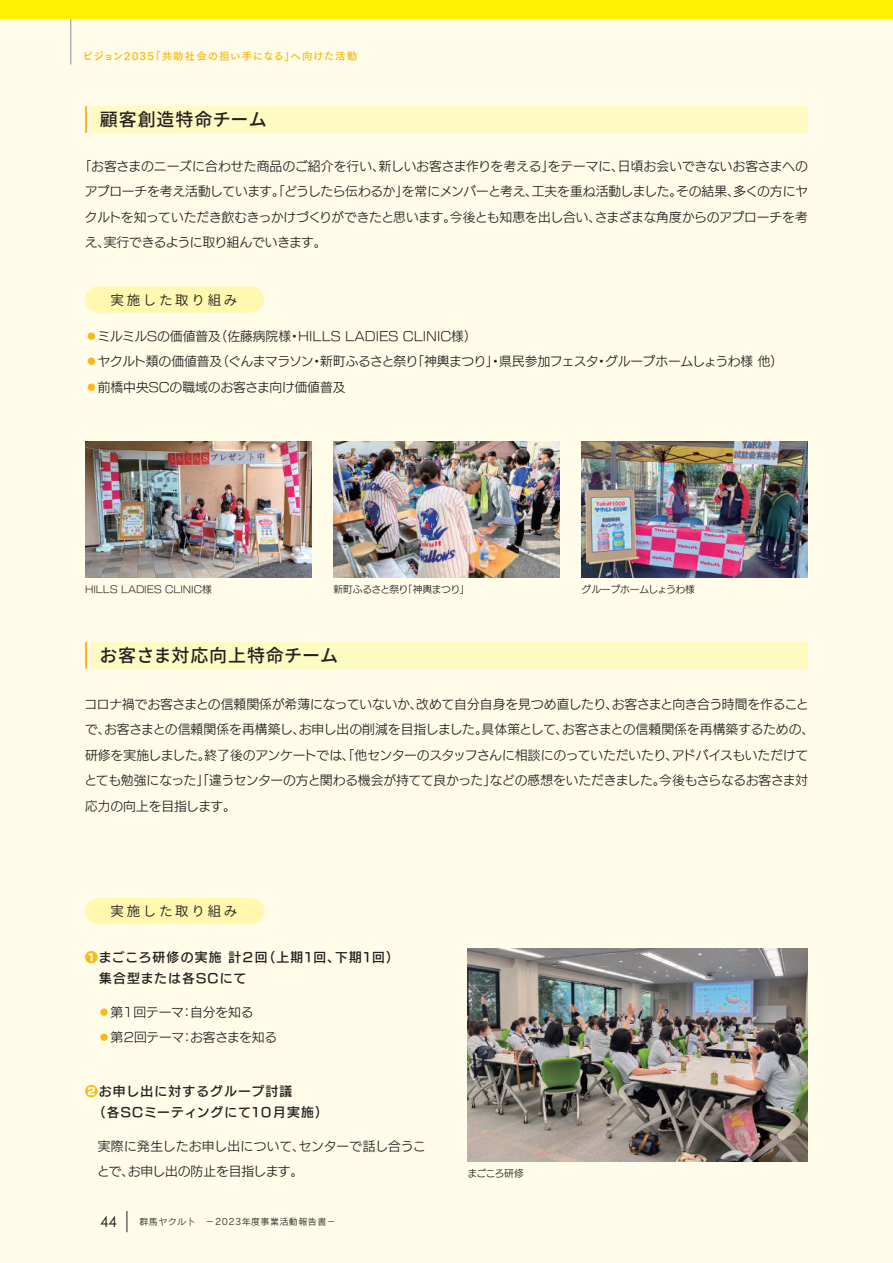
<style>
.page{position:relative;width:893px;height:1263px;background:#fffde9}
.page>*{position:absolute;margin:0;border:0;box-sizing:border-box;transform-origin:0 0}
.t1{font:500 18px "Source Han Sans JP";letter-spacing:.04em;color:#231f20}
.t2{font:15px "Century Gothic Pro";color:#231f20}
.t3{font:13.5px "Source Han Sans JP";letter-spacing:.2em;color:#231f20}
.t4{font:12.75px/25.5px "New Rodin Pro M";letter-spacing:-.01em;color:#231f20}
.t5{font:12.75px/21px "New Rodin Pro DB";letter-spacing:.09em;color:#231f20}
.t6{font:10.5px "Tsuku Go Pro B";letter-spacing:.08em;color:#fcb814}
.t7{font:9.75px "New Rodin Pro M";color:#231f20}
.t8{font:9.75px "New Rodin Pro M";letter-spacing:-.04em;color:#231f20}
.t9{font:9px "Rodin Pro M";letter-spacing:.05em;color:#231f20}
.s1{color:#fcb814}
.s2{font-family:"New Rodin Pro EB";color:#fcb814}
</style>
<div class="page">
<div style="left:0;top:0;width:893px;height:19px;background:#fff101"></div>
<div style="left:91px;top:106px;width:717px;height:27px;background:#fffac1"></div>
<hr style="left:85px;top:106px;width:2px;height:27px;background:#fcb814">
<div style="left:85px;top:286px;width:179px;height:27px;background:#fff8ae;border-radius:13px"></div>
<div style="left:91px;top:642px;width:717px;height:27px;background:#fffac1"></div>
<hr style="left:85px;top:642px;width:2px;height:27px;background:#fcb814">
<div style="left:85px;top:898px;width:179px;height:26px;background:#fff8ae;border-radius:13px"></div>
<img style="left:581px;top:441px;width:227px;height:136px">
<img style="left:333px;top:441px;width:227px;height:136px">
<img style="left:85px;top:441px;width:227px;height:136px">
<img style="left:468px;top:948px;width:340px;height:213px">
<svg style="left:127px;top:1211px;width:1px;height:21px"></svg>
<hr style="left:71px;top:19px;width:1px;height:45px;background:#8a8c8f">
<p class="t6" style="left:82px;top:47px;width:276px">ビジョン2035「共助社会の担い手になる」へ向けた活動</p>
<h1 class="t1" style="left:100px;top:110px;width:168px">顧客創造特命チーム</h1>
<p class="t4" style="left:85px;top:152px;width:725px;text-align:justify;text-indent:-6px">「お客さまのニーズに合わせた商品のご紹介を行い、新しいお客さま作りを考える」をテーマに、日頃お会いできないお客さまへのアプローチを考え活動しています。「どうしたら伝わるか」を常にメンバーと考え、工夫を重ね活動しました。その結果、多くの方にヤクルトを知っていただき飲むきっかけづくりができたと思います。今後とも知恵を出し合い、さまざまな角度からのアプローチを考え、実行できるように取り組んでいきます。</p>
<p class="t3" style="left:110px;top:292px;width:128px">実施した取り組み</p>
<p class="t4" style="left:85px;top:322px;width:700px"><span class="s1">◦</span>ミルミルSの価値普及（佐藤病院様・HILLS LADIES CLINIC様）<br><span class="s1">◦</span>ヤクルト類の価値普及（ぐんまマラソン・新町ふるさと祭り「神輿まつり」・県民参加フェスタ・グループホームしょうわ様 他）<span class="s1">◦</span>前橋中央SCの職域のお客さま向け価値普及</p>
<p class="t7" style="left:85px;top:581px;width:128px">HILLS LADIES CLINIC様</p>
<p class="t8" style="left:333px;top:581px;width:138px">新町ふるさと祭り「神輿まつり」</p>
<p class="t7" style="left:582px;top:581px;width:115px">グループホームしょうわ様</p>
<h1 class="t1" style="left:100px;top:645px;width:240px">お客さま対応向上特命チーム</h1>
<p class="t4" style="left:84px;top:690px;width:731px">コロナ禍でお客さまとの信頼関係が希薄になっていないか、改めて自分自身を見つめ直したり、お客さまと向き合う時間を作ることで、お客さまとの信頼関係を再構築し、お申し出の削減を目指しました。具体策として、お客さまとの信頼関係を再構築するための、研修を実施しました。終了後のアンケートでは、「他センターのスタッフさんに相談にのっていただいたり、アドバイスもいただけてとても勉強になった」「違うセンターの方と関わる機会が持てて良かった」などの感想をいただきました。今後もさらなるお客さま対応力の向上を目指します。</p>
<p class="t3" style="left:110px;top:904px;width:128px">実施した取り組み</p>
<p class="t5" style="left:99px;top:946px;width:301px;text-indent:-14px"><span class="s2">❶</span>まごころ研修の実施計２回（上期１回、下期１回）集合型または各SCにて</p>
<p class="t4" style="left:98px;top:998px;width:181px"><span class="s1">◦</span>第1回テーマ：自分を知る<br><span class="s1">◦</span>第２回テーマ：お客さまを知る</p>
<p class="t5" style="left:93px;top:1080px;width:237px;text-indent:-8px"><span class="s2">❷</span>お申し出に対するグループ討議<br>（各SCミーティングにて１０月実施）</p>
<p class="t4" style="left:97px;top:1132px;width:330px">実際に発生したお申し出について、センターで話し合うことで、お申し出の防止を目指します。</p>
<p class="t2" style="left:100px;top:1212px;width:18px">44</p>
<p class="t9" style="left:139px;top:1216px;width:198px">群馬ヤクルト　－2023年度事業活動報告書－</p>
<p class="t7" style="left:467px;top:1165px;width:58px">まごころ研修</p>
</div>
